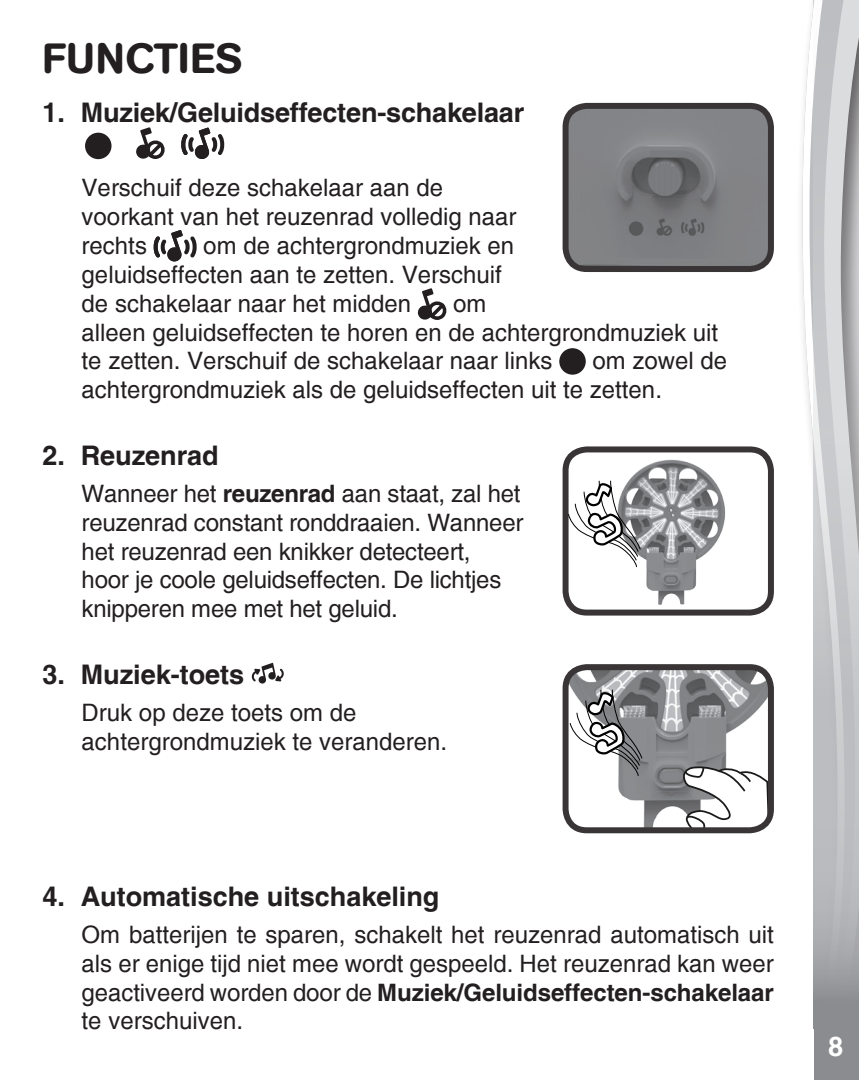
<style>
.page{position:relative;width:859px;height:1080px;background:#fff}
.page>*{position:absolute;margin:0;border:0;box-sizing:border-box;transform-origin:0 0}
.point{font:500 42px "AG Book Rounded";letter-spacing:.02em;color:#231f20}
.point-2{font:700 27px "Helvetica";color:#231f20}
.t1{font:700 27px "Helvetica";color:#fff}
.point-3{font:24px/28.8px "Helvetica";color:#231f20}
.s1{font-weight:700}
</style>
<div class="page">
<svg style="left:802px;top:0;width:12px;height:1029px"></svg>
<svg style="left:814px;top:0;width:45px;height:1080px;background:#bdbec0"></svg>
<div style="left:85px;top:133px;width:27px;height:26px;background:#231f20;border-radius:50%"></div>
<svg style="left:136px;top:127px;width:29px;height:32px"></svg>
<svg style="left:181px;top:127px;width:43px;height:32px"></svg>
<svg style="left:154px;top:230px;width:43px;height:32px"></svg>
<svg style="left:418px;top:288px;width:29px;height:32px"></svg>
<div style="left:559px;top:348px;width:27px;height:27px;background:#231f20;border-radius:50%"></div>
<svg style="left:252px;top:663px;width:32px;height:21px"></svg>
<img style="left:629px;top:459px;width:96px;height:146px">
<div style="left:563px;top:446px;width:211px;height:170px;border:6px solid #231f20;border-radius:21px"></div>
<svg style="left:568px;top:480px;width:73px;height:87px"></svg>
<img style="left:566px;top:110px;width:201px;height:155px">
<div style="left:563px;top:103px;width:211px;height:169px;border:6px solid #231f20;border-radius:21px"></div>
<img style="left:566px;top:671px;width:201px;height:159px">
<svg style="left:682px;top:766px;width:85px;height:64px"></svg>
<div style="left:563px;top:664px;width:211px;height:169px;border:6px solid #231f20;border-radius:21px"></div>
<svg style="left:569px;top:689px;width:74px;height:87px"></svg>
<p class="point" style="left:43px;top:33px;width:201px">FUNCTIES</p>
<p class="point-2" style="left:43px;top:96px;width:483px">1. Muziek/Geluidseffecten-schakelaar</p>
<p class="point-3" style="left:82px;top:174px;width:436px">Verschuif deze schakelaar aan de voorkant van het reuzenrad volledig naar rechts</p>
<p class="point-3" style="left:82px;top:232px;width:434px;text-indent:122px">om de achtergrondmuziek en geluidseffecten aan te zetten. Verschuif de schakelaar naar het midden</p>
<p class="point-3" style="left:82px;top:289px;width:638px;text-indent:371px">om<br>alleen geluidseffecten te horen en de achtergrondmuziek uit te zetten. Verschuif de schakelaar naar links</p>
<p class="point-3" style="left:82px;top:347px;width:647px;text-indent:511px">om zowel de achtergrondmuziek als de geluidseffecten uit te zetten.</p>
<p class="point-2" style="left:43px;top:439px;width:178px">2. Reuzenrad</p>
<p class="point-3" style="left:82px;top:479px;width:443px">Wanneer het <span class="s1">reuzenrad</span> aan staat, zal het reuzenrad constant ronddraaien. Wanneer het reuzenrad een knikker detecteert, hoor je coole geluidseffecten. De lichtjes knipperen mee met het geluid.</p>
<p class="point-2" style="left:43px;top:657px;width:203px">3. Muziek-toets</p>
<p class="point-3" style="left:82px;top:698px;width:367px">Druk op deze toets om de achtergrondmuziek te veranderen.</p>
<p class="point-2" style="left:43px;top:880px;width:398px">4. Automatische uitschakeling</p>
<p class="point-3" style="left:82px;top:920px;width:694px;text-align:justify">Om batterijen te sparen, schakelt het reuzenrad automatisch uit als er enige tijd niet mee wordt gespeeld. Het reuzenrad kan weer geactiveerd worden door de <span class="s1">Muziek/Geluidseffecten-schakelaar </span>te verschuiven.</p>
<p class="t1" style="left:828px;top:1030px;width:17px">8</p>
</div>
